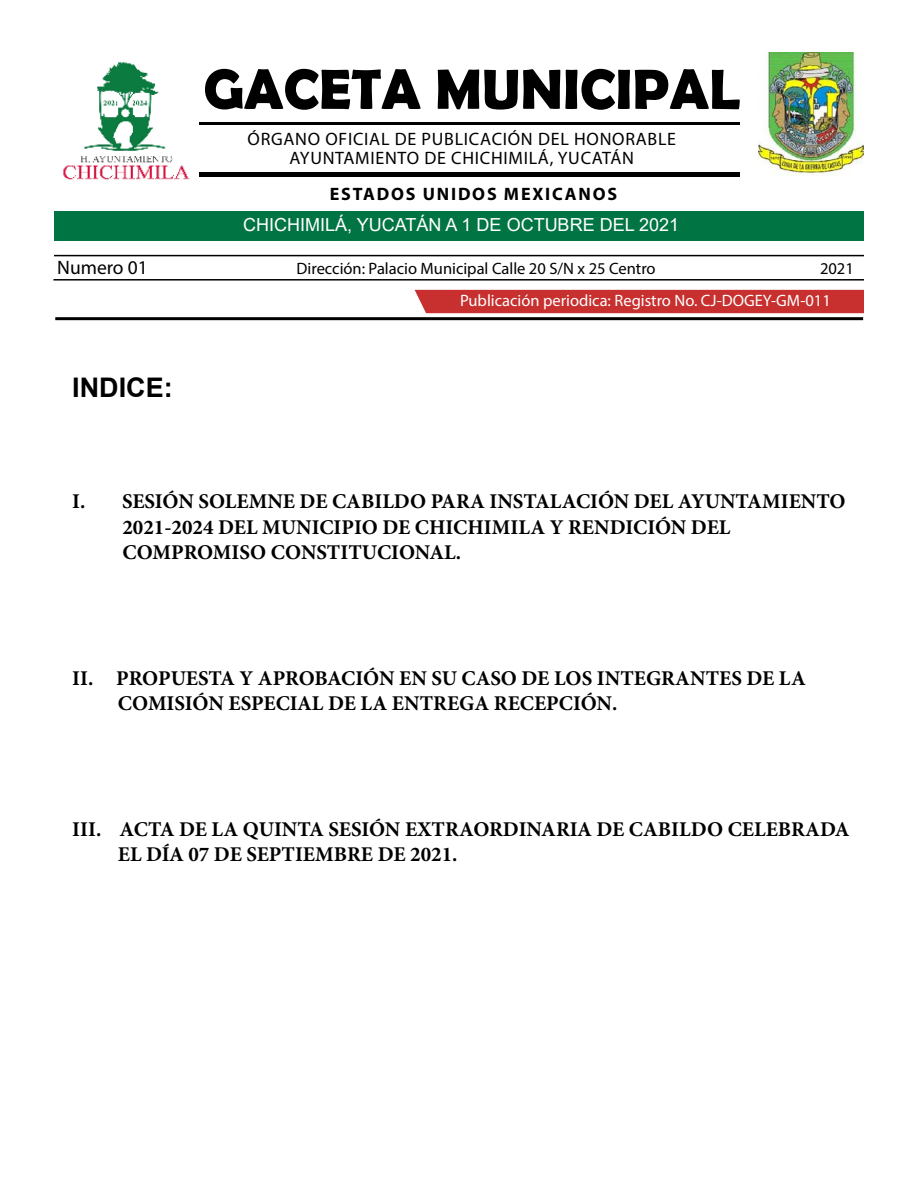
<style>
.page{position:relative;width:918px;height:1188px;background:#fff}
.page>*{position:absolute;margin:0;border:0;box-sizing:border-box;transform-origin:0 0}
.t1{font:700 57px "Berlin Sans FB Demi";color:#000}
.t2{font:700 27px "Arial";color:#000}
.t3{font:700 21px/25.2px "Minion Pro";color:#000}
.t4{font:19.5px "Myriad Pro";color:#000}
.t5{font:18px/19.5px "Myriad Pro";letter-spacing:.04em;color:#000101;text-align:center}
.t6{font:18px "Arial";color:#fff}
.t7{font:700 18px "Myriad Pro";letter-spacing:.1em;color:#000}
.t8{font:16.5px "Myriad Pro";color:#000}
.t9{font:16.5px "Myriad Pro";color:#fff}
</style>
<div class="page">
<div style="left:415px;top:290px;width:449px;height:23px;background:#c7302f"></div>
<img style="left:759px;top:53px;width:105px;height:122px">
<hr style="left:199px;top:122px;width:540px;height:2px;background:#000">
<div style="left:54px;top:211px;width:810px;height:29px;background:#007443"></div>
<hr style="left:54px;top:255px;width:810px;height:1px;background:#000">
<hr style="left:53px;top:279px;width:811px;height:2px;background:#000">
<hr style="left:55px;top:317px;width:808px;height:3px;background:#000">
<hr style="left:199px;top:172px;width:540px;height:4px;background:#000">
<img style="left:63px;top:62px;width:127px;height:118px">
<h1 class="t1" style="left:203px;top:56px;width:538px">GACETA MUNICIPAL</h1>
<p class="t5" style="left:248px;top:129px;width:430px">ÓRGANO OFICIAL DE PUBLICACIÓN DEL HONORABLE<br>AYUNTAMIENTO DE CHICHIMILÁ, YUCATÁN</p>
<p class="t7" style="left:330px;top:182px;width:289px">ESTADOS UNIDOS MEXICANOS</p>
<p class="t6" style="left:243px;top:213px;width:437px">CHICHIMILÁ, YUCATÁN A 1 DE OCTUBRE DEL 2021</p>
<p class="t4" style="left:57px;top:255px;width:92px">Numero 01</p>
<p class="t8" style="left:297px;top:258px;width:360px">Dirección: Palacio Municipal Calle 20 S/N x 25 Centro</p>
<p class="t8" style="left:820px;top:258px;width:35px">2021</p>
<p class="t9" style="left:460px;top:291px;width:372px">Publicación periodica: Registro No. CJ-DOGEY-GM-011</p>
<p class="t2" style="left:72px;top:368px;width:102px">INDICE:</p>
<p class="t3" style="left:122px;top:489px;width:725px;text-indent:-50px">I. SESIÓN SOLEMNE DE CABILDO PARA INSTALACIÓN DEL AYUNTAMIENTO<br>2021-2024 DEL MUNICIPIO DE CHICHIMILA Y RENDICIÓN DEL<br>COMPROMISO CONSTITUCIONAL.</p>
<p class="t3" style="left:118px;top:665px;width:689px;text-indent:-46px">II. PROPUESTA Y APROBACIÓN EN SU CASO DE LOS INTEGRANTES DE LA<br>COMISIÓN ESPECIAL DE LA ENTREGA RECEPCIÓN.</p>
<p class="t3" style="left:118px;top:816px;width:733px;text-indent:-46px">III. ACTA DE LA QUINTA SESIÓN EXTRAORDINARIA DE CABILDO CELEBRADA<br>EL DÍA 07 DE SEPTIEMBRE DE 2021.</p>
</div>
